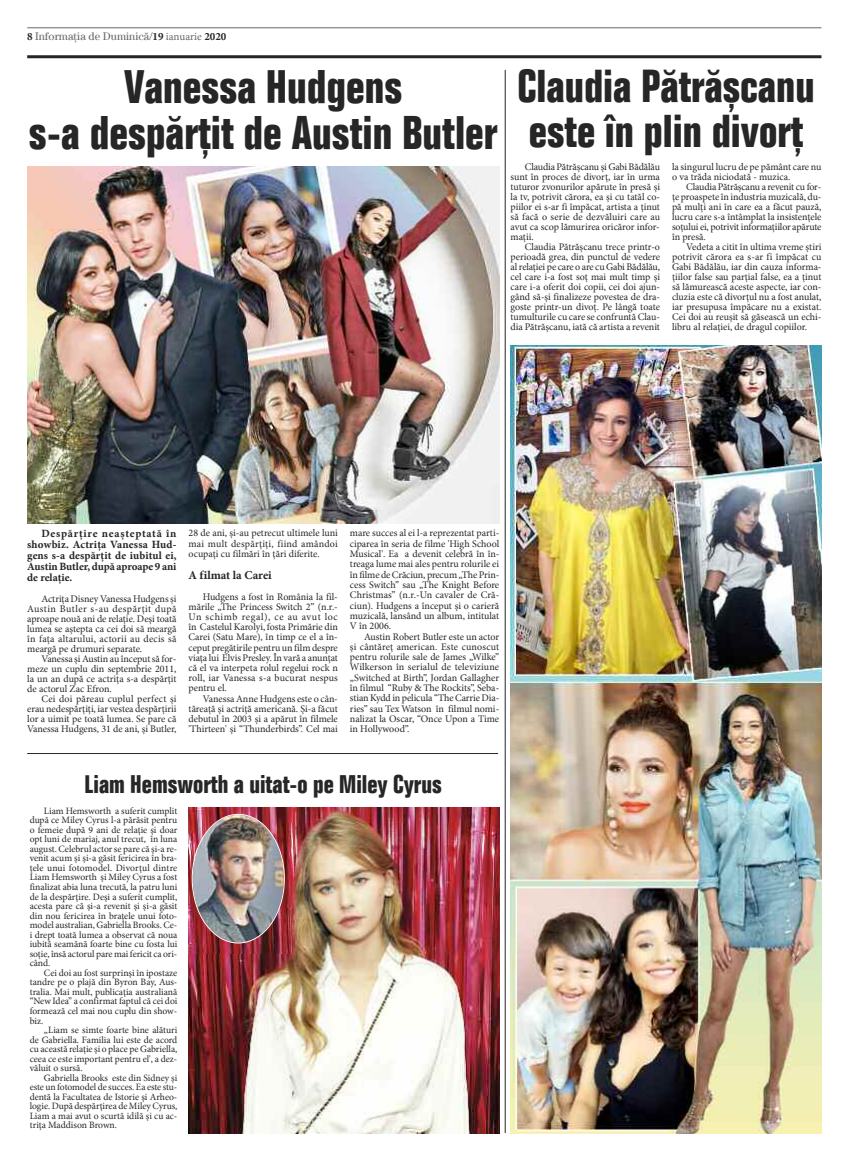
<style>
.page{position:relative;width:851px;height:1163px;background:#fff}
.page>*{position:absolute;margin:0;border:0;box-sizing:border-box;transform-origin:0 0}
.t1{font:condensed 46px/46px "IZ BC Folio";color:#272627;text-align:center}
.t2{font:condensed 45px/45px "IZ BC Folio";color:#272627}
.t3{font:condensed 25px "IZ BC Folio";color:#272627}
.t4{font:12px "IZ Minion Pro Bold";color:#272627}
.t5{font:11px/11px "IZ Minion Pro Bold";letter-spacing:-.005em;color:#272627;text-align:justify}
.t6{font:11px "IZ Century Std Book";color:#686768}
.t7{font:10px/10px "IZ Minion Pro Regular";color:#272627;text-align:justify}
.t8{font:9.6px/9.5px "IZ Minion Pro Regular";color:#272627;text-align:justify}
.s1{font-family:"IZ Minion Pro Bold";color:#272627}
.s2{font-family:"IZ Minion Pro Regular"}
</style>
<div class="page">
<hr style="left:27px;top:27px;width:794px;height:1px;background:#686768">
<hr style="left:27px;top:55px;width:794px;height:3px;background:#272627">
<img style="left:27px;top:166px;width:472px;height:357px">
<img style="left:510px;top:345px;width:311px;height:788px">
<hr style="left:27px;top:753px;width:471px;height:1px;background:#272627">
<img style="left:188px;top:807px;width:311px;height:326px">
<hr style="left:505px;top:70px;width:1px;height:1062px;background:#272627">
<img style="left:188px;top:807px;width:106px;height:146px">
<img style="left:192px;top:813px;width:93px;height:130px">
<p class="t6" style="left:27px;top:32px;width:201px"><span class="s1">8</span> Informa\ia de Duminic[/<span class="s1">19</span> <span class="s2">ianuarie</span> <span class="s1">2020</span></p>
<h1 class="t1" style="left:29px;top:67px;width:470px">Vanessa Hudgens<br>s-a desp[r\it de Austin Butler</h1>
<h2 class="t2" style="left:517px;top:67px;width:299px">Claudia P[tr[;canu este `n plin divor\</h2>
<p class="t7" style="left:510px;top:162px;width:151px;text-indent:14px">Claudia Pătrășcanu și Gabi Bădălău sunt în proces de divorț, iar în urma tuturor zvonurilor apărute în presă și la tv, potrivit cărora, ea și cu tatăl co&shy;piilor ei s-ar fi împăcat, artista a ținut să facă o serie de dezvăluiri care au avut ca scop lămurirea oricăror infor&shy;mații.</p>
<p class="t7" style="left:510px;top:242px;width:151px;text-indent:14px">Claudia Pătrășcanu trece printr-o perioadă grea, din punctul de vedere al relației pe care o are cu Gabi Bădălău, cel care i-a fost soț mai mult timp și care i-a oferit doi copii, cei doi ajun&shy;gând să-și finalizeze povestea de dra&shy;goste printr-un divoț. Pe lângă toate tumulturile cu care se confruntă Clau&shy;dia Pătrășcanu, iată că artista a revenit</p>
<p class="t7" style="left:672px;top:162px;width:151px">la singurul lucru de pe pământ care nu o va trăda niciodată - muzica.</p>
<p class="t7" style="left:672px;top:182px;width:151px;text-indent:14px">Claudia Pătrășcanu a revenit cu for&shy;țe proaspete în industria muzicală, du&shy;pă mulți ani în care ea a făcut pauză, lucru care s-a întâmplat la insistențele soțului ei, potrivit informațiilor apărute în presă.</p>
<p class="t7" style="left:672px;top:242px;width:151px;text-indent:14px">Vedeta a citit în ultima vreme știri potrivit cărora ea s-ar fi împăcat cu Gabi Bădălău, iar din cauza informa&shy;țiilor false sau parțial false, ea a ținut să lămurească aceste aspecte, iar con&shy;cluzia este că divorțul nu a fost anulat, iar presupusa împăcare nu a existat.<br>Cei doi au reușit să găsească un echi&shy;libru al relației, de dragul copiilor.</p>
<p class="t5" style="left:27px;top:529px;width:151px;text-indent:14px">Despărțire neașteptată în showbiz. Actrița Vanessa Hud&shy;gens s-a despărțit de iubitul ei, Austin Butler, după aproape 9 ani de relație.</p>
<p class="t7" style="left:27px;top:594px;width:151px;text-indent:14px">Actrița Disney Vanessa Hudgens și Austin Butler s-au despărțit după aproape nouă ani de relație. Deși toată lumea se aștepta ca cei doi să meargă în fața altarului, actorii au decis să meargă pe drumuri separate.</p>
<p class="t7" style="left:27px;top:654px;width:151px;text-indent:14px">Vanessa și Austin au început să for&shy;meze un cuplu din septembrie 2011, la un an după ce actrița s-a despărțit de actorul Zac Efron.</p>
<p class="t7" style="left:27px;top:694px;width:151px;text-indent:14px">Cei doi păreau cuplul perfect și erau nedespărțiți, iar vestea despărțirii lor a uimit pe toată lumea. Se pare că Vanessa Hudgens, 31 de ani, și Butler,</p>
<p class="t7" style="left:188px;top:529px;width:151px">28 de ani, și-au petrecut ultimele luni mai mult despărțiți, fiind amândoi ocupați cu filmări în țări diferite.</p>
<p class="t4" style="left:188px;top:570px;width:85px">A filmat la Carei</p>
<p class="t7" style="left:188px;top:592px;width:151px;text-indent:14px">Hudgens a fost în România la fil&shy;mările „The Princess Switch 2” (n.r.- Un schimb regal), ce au avut loc în Castelul Karolyi, fosta Primărie din Carei (Satu Mare), în timp ce el a în&shy;ceput pregătirile pentru un film despre viața lui Elvis Presley. În vară a anunțat că el va interpeta rolul regelui rock n roll, iar Vanessa s-a bucurat nespus pentru el.</p>
<p class="t7" style="left:188px;top:694px;width:151px;text-indent:14px">Vanessa Anne Hudgens este o cân&shy;tăreață și actriță americană. Și-a făcut debutul în 2003 și a apărut în filmele 'Thirteen' și “Thunderbirds”. Cel mai</p>
<p class="t7" style="left:350px;top:529px;width:151px;line-height:10.3px">mare succes al ei l-a reprezentat parti&shy;ciparea în seria de filme 'High School Musical'. Ea a devenit celebră în în&shy;treaga lume mai ales pentru rolurile ei în filme de Crăciun, precum „The Prin&shy;cess Switch” sau „The Knight Before Christmas” (n.r.-Un cavaler de Cră&shy;ciun). Hudgens a început și o carieră muzicală, lansând un album, intitulat V în 2006.</p>
<p class="t7" style="left:350px;top:632px;width:151px;line-height:10.3px;text-indent:14px">Austin Robert Butler este un actor și cântăreț american. Este cunoscut pentru rolurile sale de James „Wilke” Wilkerson în serialul de televiziune „Switched at Birth”, Jordan Gallagher în filmul “Ruby &amp; The Rockits”, Seba&shy;stian Kydd in pelicula “The Carrie Dia&shy;ries” sau Tex Watson în filmul nomi&shy;nalizat la Oscar, “Once Upon a Time in Hollywood”.</p>
<h3 class="t3" style="left:85px;top:774px;width:358px">Liam Hemsworth a uitat-o pe Miley Cyrus</h3>
<p class="t8" style="left:30px;top:806px;width:149px;text-indent:14px">Liam Hemsworth a suferit cumplit după ce Miley Cyrus l-a părăsit pentru o femeie după 9 ani de relație și doar opt luni de mariaj, anul trecut, în luna august. Celebrul actor se pare că și-a re&shy;venit acum și și-a găsit fericirea în bra&shy;țele unui fotomodel. Divorțul dintre Liam Hemsworth și Miley Cyrus a fost finalizat abia luna trecută, la patru luni de la despărțire. Deși a suferit cumplit, acesta pare că și-a revenit și și-a găsit din nou fericirea în brațele unui foto&shy;model australian, Gabriella Brooks. Ce&shy;i drept toată lumea a observat că noua iubită seamănă foarte bine cu fosta lui soție, însă actorul pare mai fericit ca ori&shy;când.</p>
<p class="t8" style="left:30px;top:968px;width:149px;text-indent:14px">Cei doi au fost surprinși în ipostaze tandre pe o plajă din Byron Bay, Aus&shy;tralia. Mai mult, publicația australiană “New Idea” a confirmat faptul că cei doi formează cel mai nou cuplu din show&shy;biz.</p>
<p class="t8" style="left:30px;top:1025px;width:149px;text-indent:14px">„Liam se simte foarte bine alături de Gabriella. Familia lui este de acord cu această relație și o place pe Gabriella, ceea ce este important pentru el', a dez&shy;văluit o sursă.</p>
<p class="t8" style="left:30px;top:1073px;width:149px;text-indent:14px">Gabriella Brooks este din Sidney și este un fotomodel de succes. Ea este stu&shy;dent[ la Facultatea de Istorie și Arheo&shy;logie. După despărțirea de Miley Cyrus, Liam a mai avut o scurtă idilă și cu ac&shy;trița Maddison Brown.</p>
</div>
